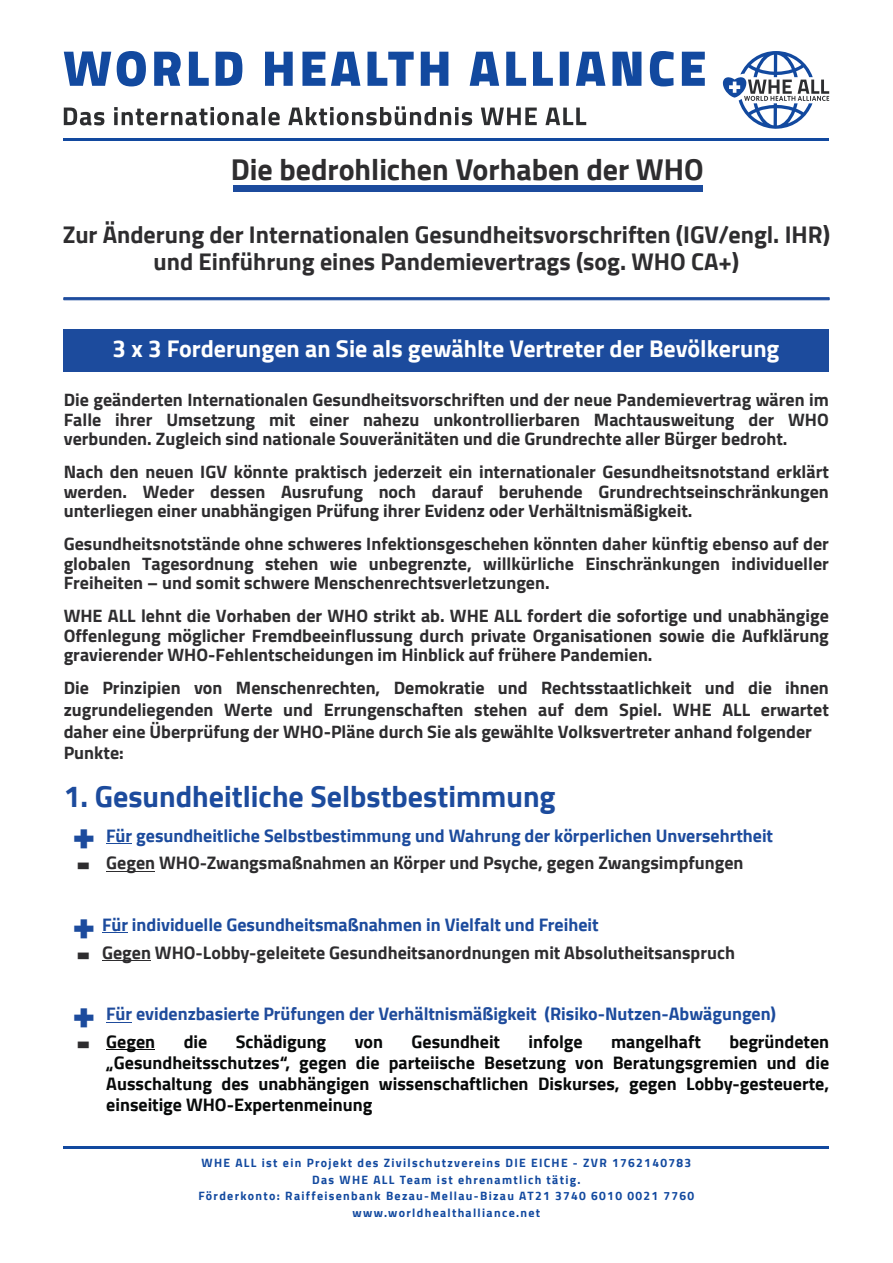
<style>
.page{position:relative;width:893px;height:1263px;background:#fff}
.page>*{position:absolute;margin:0;border:0;box-sizing:border-box;transform-origin:0 0}
.t1{font:900 41.85px "Cairo";color:#2e2d2f;scale:.9 1}
.t2{font:900 41.85px "Cairo";color:#1c4b9d}
.t3{font:700 30px "Cairo";color:#1c4b9d}
.t4{font:700 30px "Cairo";color:#2e2d2f}
.t5{font:700 24px/27px "Cairo";color:#2e2d2f;text-align:center}
.t6{font:700 24px "Cairo";color:#fff}
.t7{font:700 18px/19.5px "Cairo";color:#2e2d2f;text-align:justify}
.t8{font:700 18px/21px "Cairo";color:#080a0a;text-align:justify}
.t9{font:700 18px "Cairo";color:#1c4b9d}
.t10{font:700 18px "Cairo";color:#204c9c}
.t11{font:700 12px/16.5px "Cairo";letter-spacing:.11em;color:#12499f;text-align:center}
.s1{color:#1c4b9d}
</style>
<div class="page">
<div style="left:233px;top:185px;width:469px;height:6px;background:#1c4b9d"></div>
<hr style="left:64px;top:138px;width:765px;height:2px;background:#12499f">
<svg style="left:64px;top:106px;width:522px;height:19px"></svg>
<svg style="left:64px;top:51px;width:641px;height:35px"></svg>
<svg style="left:723px;top:51px;width:106px;height:78px"></svg>
<hr style="left:64px;top:1146px;width:765px;height:2px;background:#12499f">
<hr style="left:106px;top:1049px;width:49px;height:1px;background:#080a0a">
<svg style="left:106px;top:1022px;width:26px;height:1px"></svg>
<hr style="left:102px;top:960px;width:49px;height:1px;background:#2e2d2f">
<svg style="left:102px;top:932px;width:26px;height:1px"></svg>
<hr style="left:106px;top:871px;width:49px;height:1px;background:#2e2d2f">
<svg style="left:106px;top:843px;width:26px;height:1px"></svg>
<div style="left:64px;top:330px;width:765px;height:42px;background:#1c4b9d"></div>
<div style="left:64px;top:297px;width:765px;height:3px;background:#1c4b9d;border:1px solid #1c4b9d"></div>
<h2 class="t4" style="left:231px;top:153px;width:474px">Die bedrohlichen Vorhaben der WHO</h2>
<h3 class="t5" style="left:63px;top:222px;width:769px">Zur Änderung der Internationalen Gesundheitsvorschriften (IGV/engl. IHR) und Einführung eines Pandemievertrags (sog. WHO CA+)</h3>
<h3 class="t6" style="left:113px;top:334px;width:668px">3 x 3 Forderungen an Sie als gewählte Vertreter der Bevölkerung</h3>
<p class="t7" style="left:64px;top:390px;width:767px">Die geänderten Internationalen Gesundheitsvorschriften und der neue Pandemievertrag wären im Falle ihrer Umsetzung mit einer nahezu unkontrollierbaren Machtausweitung der WHO verbunden. Zugleich sind nationale Souveränitäten und die Grundrechte aller Bürger bedroht.</p>
<p class="t7" style="left:64px;top:462px;width:767px">Nach den neuen IGV könnte praktisch jederzeit ein internationaler Gesundheitsnotstand erklärt werden. Weder dessen Ausrufung noch darauf beruhende Grundrechtseinschränkungen unterliegen einer unabhängigen Prüfung ihrer Evidenz oder Verhältnismäßigkeit.</p>
<p class="t7" style="left:64px;top:534px;width:767px">Gesundheitsnotstände ohne schweres Infektionsgeschehen könnten daher künftig ebenso auf der globalen Tagesordnung stehen wie unbegrenzte, willkürliche Einschränkungen individueller Freiheiten – und somit schwere Menschenrechtsverletzungen.</p>
<p class="t7" style="left:64px;top:606px;width:767px">WHE ALL lehnt die Vorhaben der WHO strikt ab. WHE ALL fordert die sofortige und unabhängige Offenlegung möglicher Fremdbeeinflussung durch private Organisationen sowie die Aufklärung gravierender WHO-Fehlentscheidungen im Hinblick auf frühere Pandemien.</p>
<p class="t7" style="left:64px;top:677px;width:767px;line-height:21.6px;text-align:left">Die Prinzipien von Menschenrechten, Demokratie und Rechtsstaatlichkeit und die ihnen zugrundeliegenden Werte und Errungenschaften stehen auf dem Spiel. WHE ALL erwartet daher eine Überprüfung der WHO-Pläne durch Sie als gewählte Volksvertreter anhand folgender Punkte:</p>
<h2 class="t3" style="left:64px;top:779px;width:493px">1. Gesundheitliche Selbstbestimmung</h2>
<h1 class="t2" style="left:72px;top:810px;width:24px">+</h1>
<p class="t9" style="left:106px;top:825px;width:668px">Für gesundheitliche Selbstbestimmung und Wahrung der körperlichen Unversehrtheit</p>
<h1 class="t1" style="left:76px;top:838px;width:18px">-</h1>
<p class="t7" style="left:106px;top:853px;width:639px">Gegen WHO-Zwangsmaßnahmen an Körper und Psyche, gegen Zwangsimpfungen</p>
<h1 class="t2" style="left:72px;top:900px;width:24px">+</h1>
<p class="t9" style="left:102px;top:914px;width:498px">Für individuelle Gesundheitsmaßnahmen in Vielfalt und Freiheit</p>
<h1 class="t1" style="left:76px;top:928px;width:18px">-</h1>
<p class="t7" style="left:102px;top:943px;width:634px">Gegen WHO-Lobby-geleitete Gesundheitsanordnungen mit Absolutheitsanspruch</p>
<h1 class="t2" style="left:72px;top:989px;width:24px">+</h1>
<p class="t10" style="left:106px;top:1004px;width:671px">Für evidenzbasierte Prüfungen der Verhältnismäßigkeit <span class="s1">(Risiko-Nutzen-Abwägungen)</span></p>
<h1 class="t1" style="left:76px;top:1017px;width:18px">-</h1>
<p class="t8" style="left:106px;top:1031px;width:724px;text-indent:623px">begründeten „Gesundheitsschutzes“, gegen die parteiische Besetzung von Beratungsgremien und die Ausschaltung des unabhängigen wissenschaftlichen Diskurses, gegen Lobby-gesteuerte, einseitige WHO-Expertenmeinung</p>
<p class="t8" style="left:106px;top:1031px;width:50px">Gegen</p>
<p class="t8" style="left:184px;top:1031px;width:25px">die</p>
<p class="t8" style="left:236px;top:1031px;width:92px">Schädigung</p>
<p class="t8" style="left:355px;top:1031px;width:30px">von</p>
<p class="t8" style="left:411px;top:1031px;width:90px">Gesundheit</p>
<p class="t8" style="left:529px;top:1031px;width:56px">infolge</p>
<p class="t8" style="left:611px;top:1031px;width:91px">mangelhaft</p>
<p class="t11" style="left:198px;top:1155px;width:497px">WHE ALL ist ein Projekt des Zivilschutzvereins DIE EICHE - ZVR 1762140783<br>Das WHE ALL Team ist ehrenamtlich tätig.<br>Förderkonto: Raiffeisenbank Bezau-Mellau-Bizau AT21 3740 6010 0021 7760 www.worldhealthalliance.net</p>
</div>
